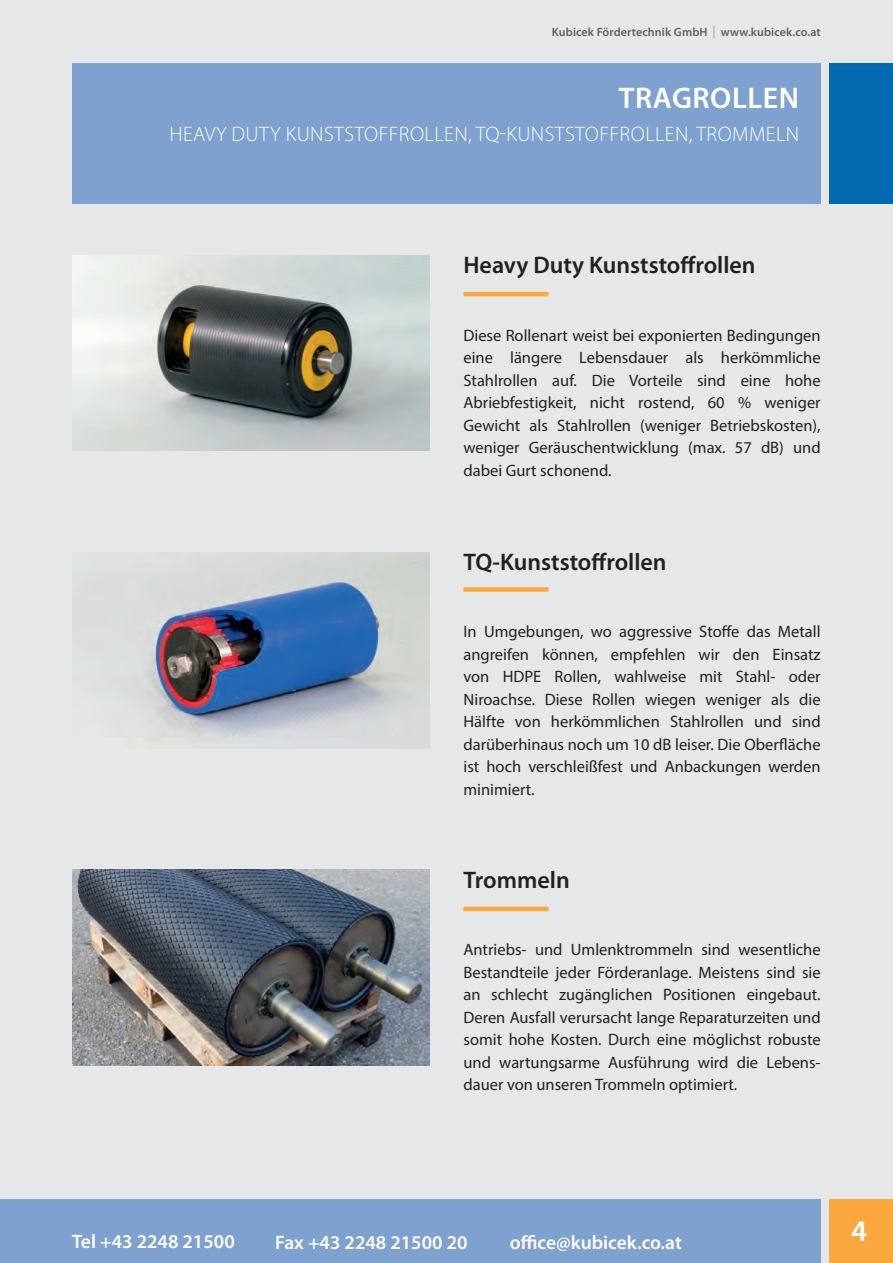
<style>
.page{position:relative;width:893px;height:1263px;background:#e6e7e9}
.page>*{position:absolute;margin:0;border:0;box-sizing:border-box;transform-origin:0 0}
.t1{font:600 30px "Myriad Pro";letter-spacing:.02em;color:#fff}
.t2{font:600 24px "Myriad Pro";color:#231f20}
.t3{font:300 21px "Myriad Pro";letter-spacing:.02em;color:#fff}
.t4{font:600 19.5px "Myriad Pro";color:#fff}
.t5{font:16.5px/22.5px "Myriad Pro";color:#231f20;text-align:justify}
.t6{font:600 12px "Myriad Pro";letter-spacing:.01em;color:#5d6161}
.s1{font-weight:300}
</style>
<div class="page">
<img style="left:72px;top:255px;width:357px;height:196px">
<img style="left:72px;top:552px;width:357px;height:196px">
<img style="left:72px;top:870px;width:357px;height:195px">
<div style="left:829px;top:1199px;width:64px;height:64px;background:#faa83d"></div>
<hr style="left:463px;top:292px;width:85px;height:4px;background:#faa83d">
<div style="left:463px;top:587px;width:85px;height:5px;background:#faa83d"></div>
<hr style="left:463px;top:907px;width:85px;height:4px;background:#faa83d">
<div style="left:829px;top:64px;width:64px;height:140px;background:#0169af"></div>
<div style="left:72px;top:64px;width:749px;height:140px;background:#7ea1cf"></div>
<div style="left:0;top:1199px;width:821px;height:64px;background:#7ea1cf"></div>
<p class="t6" style="left:552px;top:25px;width:270px">Kubicek Fördertechnik GmbH <span class="s1">|</span> www.kubicek.co.at</p>
<h1 class="t1" style="left:619px;top:78px;width:182px">TRAGROLLEN</h1>
<p class="t3" style="left:169px;top:122px;width:631px">HEAVY DUTY KUNSTSTOFFROLLEN, TQ-KUNSTSTOFFROLLEN, TROMMELN</p>
<h2 class="t2" style="left:463px;top:250px;width:294px">Heavy Duty Kunststoffrollen</h2>
<p class="t5" style="left:463px;top:324px;width:359px">Diese Rollenart weist bei exponierten Bedingungen eine längere Lebensdauer als herkömmliche Stahlrollen auf. Die Vorteile sind eine hohe Abriebfestigkeit, nicht rostend, 60 % weniger Gewicht als Stahlrollen (weniger Betriebskosten), weniger Geräuschentwicklung (max. 57 dB) und dabei Gurt schonend.</p>
<h2 class="t2" style="left:463px;top:546px;width:205px">TQ-Kunststoffrollen</h2>
<p class="t5" style="left:463px;top:620px;width:359px">In Umgebungen, wo aggressive Stoffe das Metall angreifen können, empfehlen wir den Einsatz von HDPE Rollen, wahlweise mit Stahl- oder Niroachse. Diese Rollen wiegen weniger als die Hälfte von herkömmlichen Stahlrollen und sind darüberhinaus noch um 10 dB leiser. Die Oberfläche ist hoch verschleißfest und Anbackungen werden minimiert.</p>
<h2 class="t2" style="left:463px;top:864px;width:108px">Trommeln</h2>
<p class="t5" style="left:463px;top:938px;width:359px">Antriebs- und Umlenktrommeln sind wesentliche Bestandteile jeder Förderanlage. Meistens sind sie an schlecht zugänglichen Positionen eingebaut.<br>Deren Ausfall verursacht lange Reparaturzeiten und somit hohe Kosten. Durch eine möglichst robuste und wartungsarme Ausführung wird die Lebens&shy;dauer von unseren Trommeln optimiert.</p>
<p class="t4" style="left:72px;top:1229px;width:164px">Tel +43 2248 21500</p>
<p class="t4" style="left:275px;top:1230px;width:194px">Fax +43 2248 21500 20</p>
<p class="t4" style="left:510px;top:1230px;width:174px">office@kubicek.co.at</p>
<h1 class="t1" style="left:851px;top:1212px;width:18px">4</h1>
</div>
